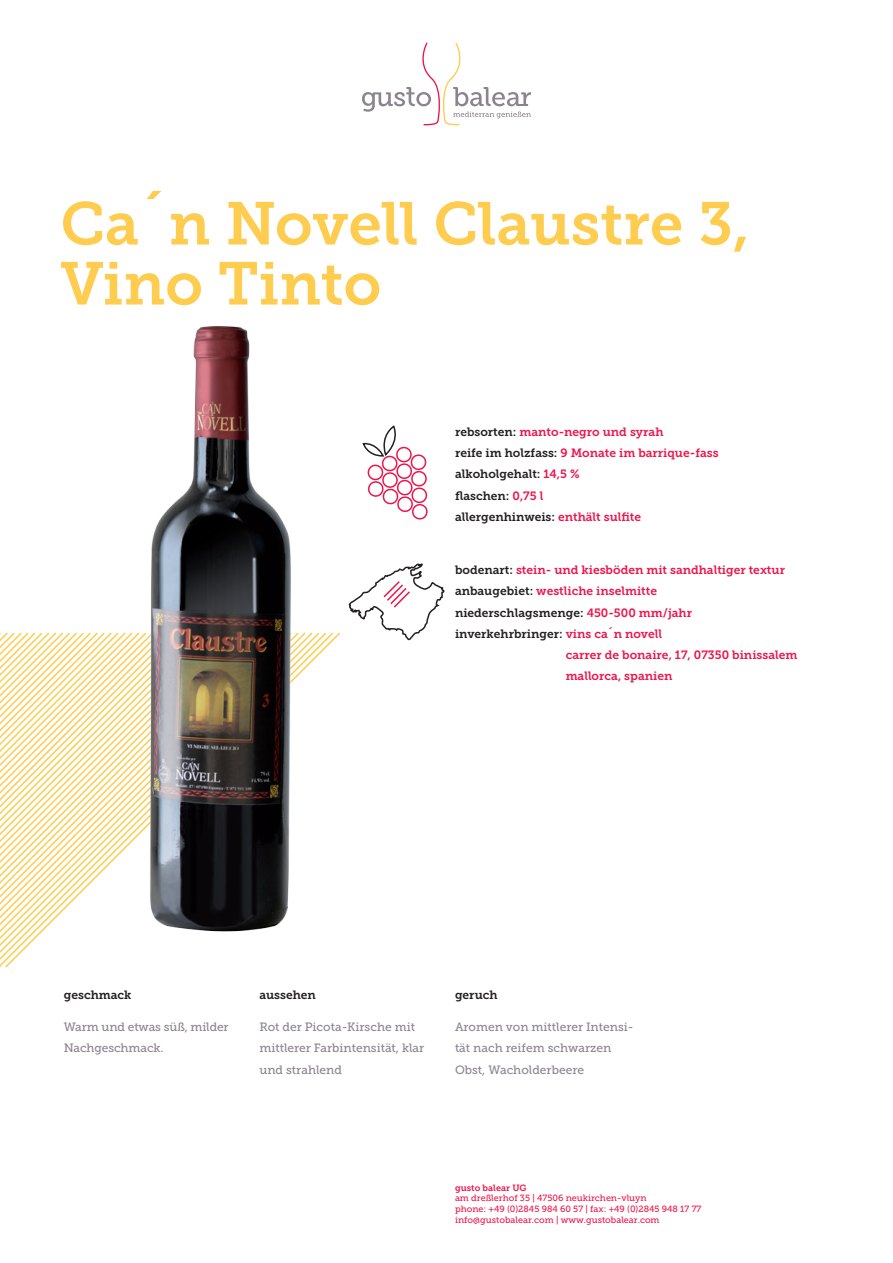
<style>
.page{position:relative;width:893px;height:1263px;background:#fff}
.page>*{position:absolute;margin:0;border:0;box-sizing:border-box;transform-origin:0 0}
.t1{font:60px/60px "Museo Slab 700";color:#fecc4e}
.t2{font:12px/21.3px "Museo Slab 700";color:#231f20}
.t3{font:12px/21.3px "Museo Slab 500";color:#8b848f}
.t4{font:12px "Museo Slab 700";color:#ed164b}
.t5{font:9px/10.6px "Museo Slab 500";color:#ed164b}
.t6{font:9px "Museo Slab 700";color:#ed164b}
.s1{color:#ed164b}
.s2{color:#231f20}
</style>
<div class="page">
<svg style="left:362px;top:43px;width:169px;height:82px"></svg>
<img style="left:0;top:326px;width:445px;height:641px">
<h1 class="t1" style="left:60px;top:194px;width:691px">Ca´n Novell Claustre 3,<br>Vino Tinto</h1>
<p class="t2" style="left:455px;top:421px;width:265px">rebsorten: <span class="s1">manto-negro und syrah<br></span>reife im holzfass: <span class="s1">9 Monate im barrique-fass </span>alkoholgehalt: <span class="s1">14,5 %<br></span>flaschen: <span class="s1">0,75 l<br></span>allergenhinweis: <span class="s1">enthält sulfite</span></p>
<p class="t4" style="left:455px;top:563px;width:331px"><span class="s2">bodenart:</span> stein- und kiesböden mit sandhaltiger textur</p>
<p class="t4" style="left:455px;top:584px;width:204px"><span class="s2">anbaugebiet:</span> westliche inselmitte</p>
<p class="t2" style="left:455px;top:602px;width:239px">niederschlagsmenge: <span class="s1">450-500 mm/jahr</span></p>
<p class="t2" style="left:455px;top:623px;width:209px">inverkehrbringer: <span class="s1">vins ca´n novell</span></p>
<p class="t4" style="left:566px;top:648px;width:233px">carrer de bonaire, 17, 07350 binissalem</p>
<p class="t4" style="left:566px;top:669px;width:108px">mallorca, spanien</p>
<p class="t2" style="left:64px;top:984px;width:69px">geschmack</p>
<p class="t3" style="left:64px;top:1016px;width:166px">Warm und etwas süß, milder<br>Nachgeschmack.</p>
<p class="t2" style="left:259px;top:984px;width:58px">aussehen</p>
<p class="t3" style="left:259px;top:1016px;width:166px">Rot der Picota-Kirsche mit mittlerer Farbintensität, klar und strahlend</p>
<p class="t2" style="left:455px;top:984px;width:44px">geruch</p>
<p class="t3" style="left:455px;top:1016px;width:180px">Aromen von mittlerer Intensi&shy;tät nach reifem schwarzen<br>Obst, Wacholderbeere</p>
<p class="t6" style="left:455px;top:1182px;width:73px">gusto balear UG</p>
<p class="t5" style="left:455px;top:1193px;width:248px">am dreßlerhof 35 | 47506 neukirchen-vluyn<br>phone: +49 (0)2845 984 60 57 | fax: +49 (0)2845 948 17 77 info@gustobalear.com | www.gustobalear.com</p>
</div>
